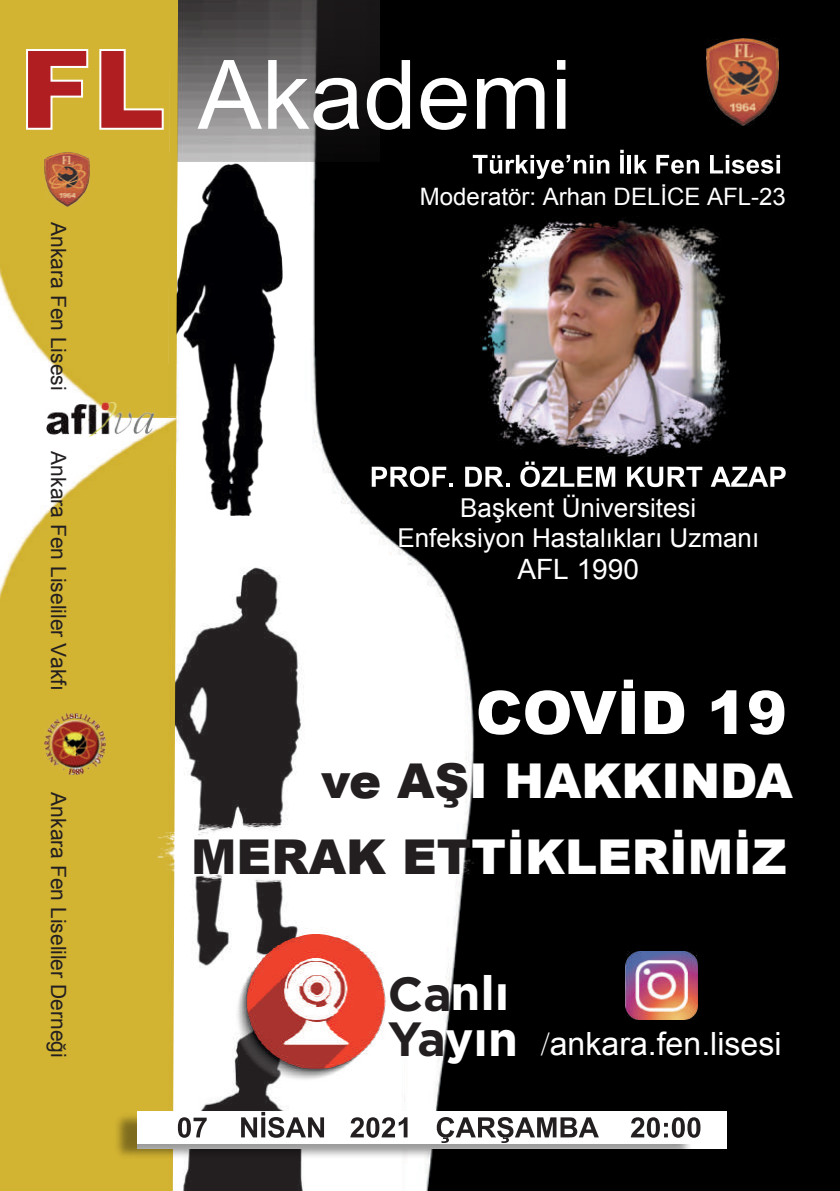
<style>
.page{position:relative;width:840px;height:1191px;background:#fff}
.page>*{position:absolute;margin:0;border:0;box-sizing:border-box;transform-origin:0 0}
.t1{font:96px "Arial";color:#fff}
.t2{font:900 60px "Arial";color:#fff}
.t3{font:900 48px/75.6px "Arial";color:#fff;text-align:right}
.t4{font:48px/46.4px "Gotham Bold Tr";color:#fff}
.t5{font:32px "Arial";color:#fff}
.t6{font:28px "Arial";color:#fff}
.t7{font:26px/29.8px "Arial";color:#fff;text-align:center}
.t8{font:24px "Arial";color:#fff}
.t9{font:21px "Arial";color:#231f20}
.s1{font-weight:900;font-size:110px;color:#b01e22}
.s2{color:#231f20}
.s3{font-family:"Times New Roman"}
</style>
<div class="page">
<img style="left:178px;top:161px;width:661px;height:1030px">
<svg style="left:313px;top:769px;width:90px;height:422px"></svg>
<img style="left:176px;top:527px;width:137px;height:664px">
<img style="left:0;top:0;width:175px;height:417px">
<img style="left:0;top:417px;width:176px;height:774px">
<img style="left:178px;top:0;width:202px;height:161px">
<img style="left:45px;top:714px;width:60px;height:61px">
<img style="left:175px;top:164px;width:107px;height:352px">
<div style="left:380px;top:0;width:459px;height:460px;background:#000001"></div>
<img style="left:705px;top:39px;width:72px;height:87px">
<svg style="left:472px;top:155px;width:137px;height:24px"></svg>
<svg style="left:619px;top:155px;width:4px;height:18px"></svg>
<hr style="left:627px;top:155px;width:3px;height:18px;background:#fff">
<svg style="left:634px;top:155px;width:12px;height:18px"></svg>
<svg style="left:656px;top:155px;width:42px;height:19px"></svg>
<svg style="left:709px;top:155px;width:70px;height:19px"></svg>
<svg style="left:371px;top:466px;width:82px;height:21px"></svg>
<svg style="left:465px;top:467px;width:44px;height:20px"></svg>
<svg style="left:520px;top:461px;width:95px;height:26px"></svg>
<svg style="left:626px;top:467px;width:76px;height:20px"></svg>
<svg style="left:710px;top:467px;width:75px;height:20px"></svg>
<img style="left:111px;top:1108px;width:613px;height:55px">
<div style="left:138px;top:1111px;width:563px;height:32px;background:#fff"></div>
<svg style="left:178px;top:1117px;width:28px;height:20px"></svg>
<svg style="left:241px;top:1111px;width:83px;height:26px"></svg>
<svg style="left:350px;top:1117px;width:57px;height:20px"></svg>
<svg style="left:436px;top:1117px;width:162px;height:26px"></svg>
<svg style="left:630px;top:1117px;width:70px;height:20px"></svg>
<img style="left:625px;top:952px;width:72px;height:67px">
<img style="left:227px;top:927px;width:166px;height:154px">
<img style="left:45px;top:401px;width:111px;height:36px">
<img style="left:45px;top:152px;width:45px;height:55px">
<img style="left:168px;top:0;width:10px;height:416px">
<img style="left:480px;top:216px;width:250px;height:243px">
<img style="left:156px;top:824px;width:319px;height:60px">
<h1 class="t1" style="left:19px;top:59px;width:554px"><span class="s1">FL</span> Akademi</h1>
<p class="t9" style="left:67px;top:222px;width:170px;rotate:90deg">Ankara Fen Lisesi</p>
<p class="t9" style="left:67px;top:451px;width:241px;rotate:90deg">Ankara Fen Liseliler Vakfý</p>
<p class="t9" style="left:67px;top:792px;width:267px;rotate:90deg">Ankara Fen Liseliler Derneði</p>
<p class="t8" style="left:419px;top:188px;width:367px">Moderatör: Arhan DELÝCE AFL-23</p>
<p class="t7" style="left:397px;top:495px;width:363px">Baþkent Üniversitesi<br>Enfeksiyon Hastalýklarý Uzmaný</p>
<h3 class="t6" style="left:517px;top:558px;width:123px">AFL 1990</h3>
<h2 class="t2" style="left:475px;top:691px;width:312px">COVÝD 19</h2>
<h3 class="t3" style="left:191px;top:748px;width:602px"><span class="s2">ve AÞ</span>I HAKKINDA<br><span class="s2">MERAK ET</span>TÝKLERÝMÝZ</h3>
<h3 class="t4" style="left:386px;top:972px;width:133px">Canlı<br>Yayın</h3>
<h3 class="t5" style="left:540px;top:1031px;width:242px"><span class="s3">/</span>ankara.fen.lisesi</h3>
</div>
